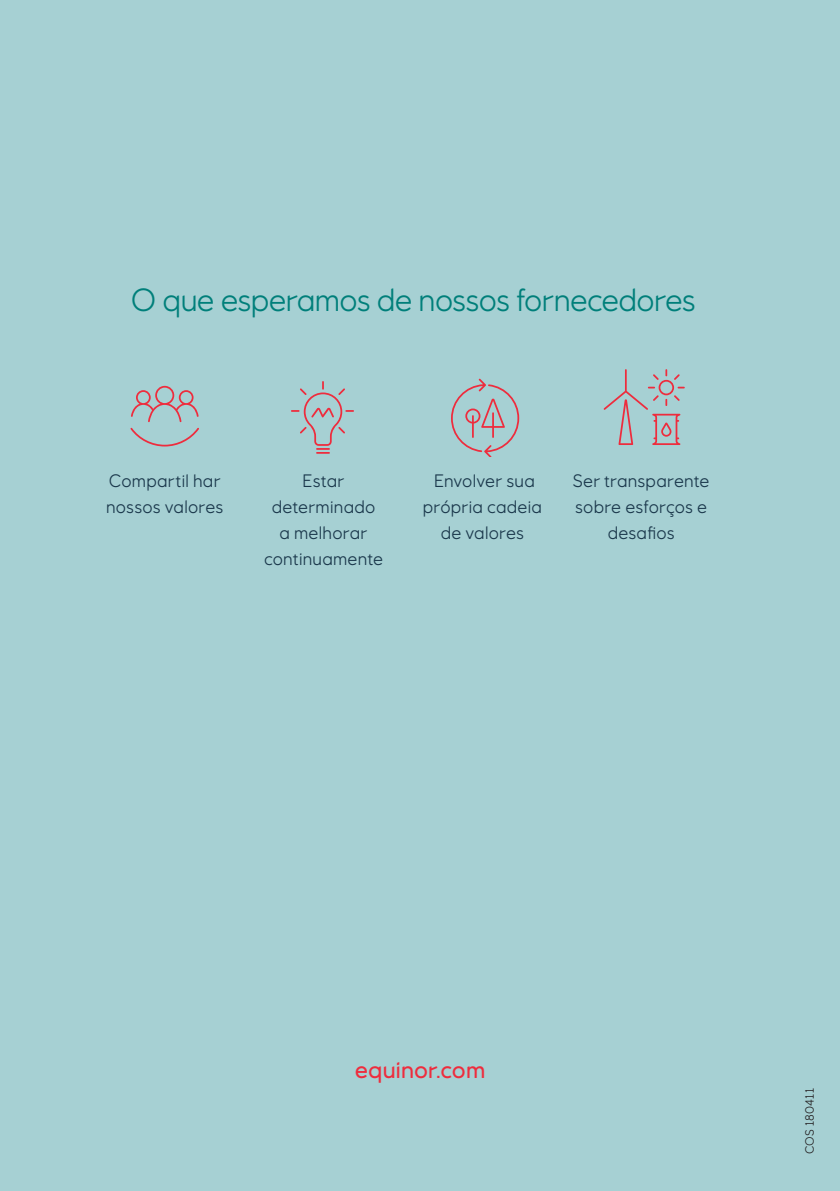
<style>
.page{position:relative;width:840px;height:1191px;background:#fff}
.page>*{position:absolute;margin:0;border:0;box-sizing:border-box;transform-origin:0 0}
.Ingress_I1{font:32px "Equinor";letter-spacing:-.02em;color:#007f7a}
.t1{font:500 24px "Equinor";letter-spacing:.005em;color:#ee2c3d}
.Ingress_I1-2{font:18px/25.8px "Equinor";letter-spacing:.015em;color:#1a374b;text-align:center}
.Ingress_I1-3{font:12px "Equinor";letter-spacing:.025em;color:#231f20}
</style>
<div class="page">
<div style="left:0;top:0;width:839px;height:1191px;background:#a6d0d3"></div>
<svg style="left:291px;top:381px;width:63px;height:73px"></svg>
<svg style="left:603px;top:369px;width:81px;height:76px"></svg>
<svg style="left:451px;top:378px;width:68px;height:78px"></svg>
<svg style="left:130px;top:386px;width:69px;height:60px"></svg>
<p class="Ingress_I1" style="left:131px;top:281px;width:566px">O que esperamos de nossos fornecedores</p>
<p class="Ingress_I1-2" style="left:106px;top:468px;width:119px;text-align:left">Compartil har nossos valores</p>
<p class="Ingress_I1-2" style="left:264px;top:468px;width:120px">Estar determinado<br>a melhorar continuamente</p>
<p class="Ingress_I1-2" style="left:422px;top:468px;width:120px">Envolver sua própria cadeia de valores</p>
<p class="Ingress_I1-2" style="left:572px;top:468px;width:138px">Ser transparente sobre esforços e desafios</p>
<h1 class="t1" style="left:354px;top:1055px;width:132px">equinor.com</h1>
<p class="Ingress_I1-3" style="left:802px;top:1154px;width:68px;rotate:-90deg">COS 180411</p>
</div>
